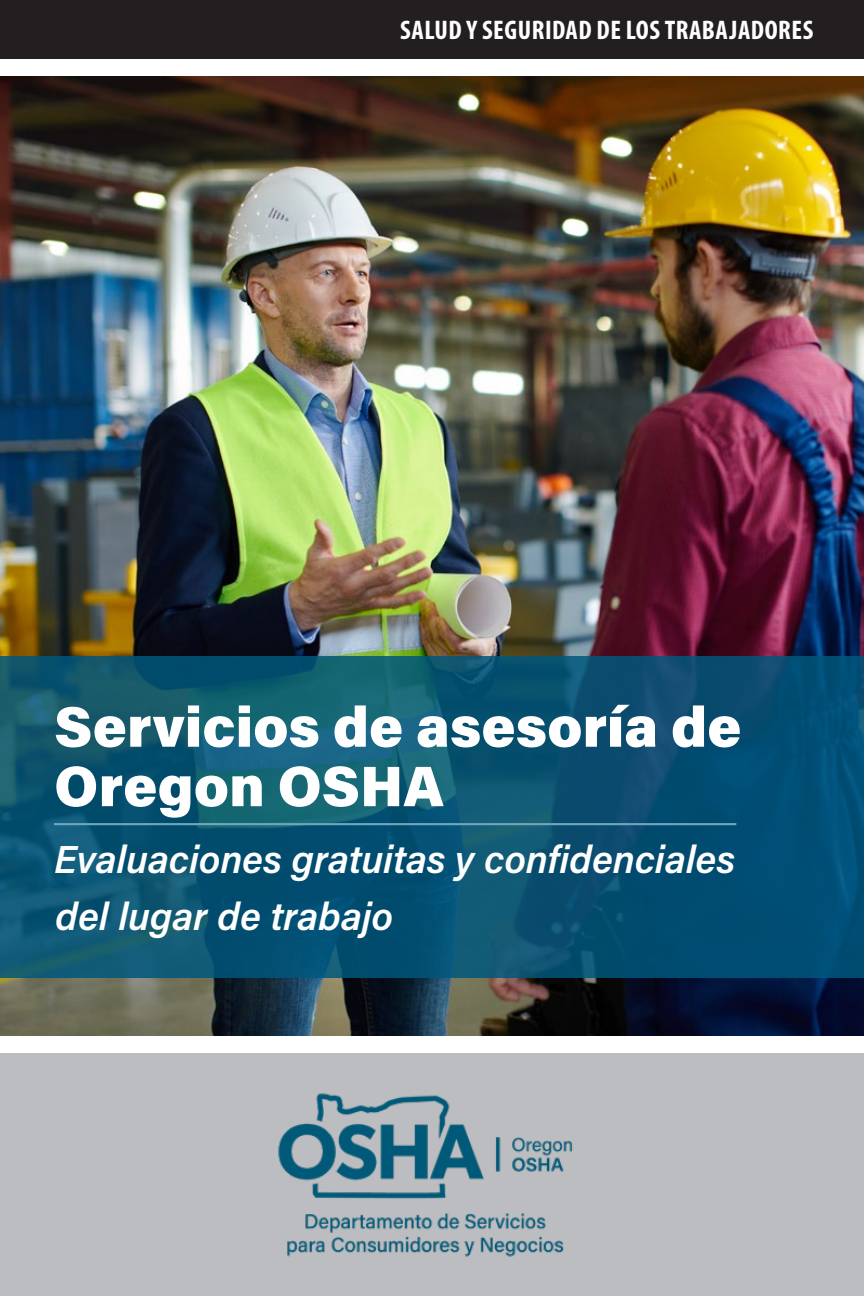
<style>
.page{position:relative;width:864px;height:1296px;background:#fff}
.page>*{position:absolute;margin:0;border:0;box-sizing:border-box;transform-origin:0 0}
.Body_Text{font:900 57px/59.4px "Acumin Pro";color:#fff}
.Body_Text-2{font:italic 600 39px/57px "Acumin Pro";letter-spacing:-.005em;color:#fff}
.t1{font:700 condensed 27px "Myriad Pro";letter-spacing:.02em;color:#fff}
</style>
<div class="page">
<div style="left:0;top:1053px;width:864px;height:243px;background:#bcbdc0"></div>
<img style="left:0;top:76px;width:864px;height:959px">
<div style="left:0;top:0;width:864px;height:58px;background:#231f20"></div>
<svg style="left:0;top:657px;width:864px;height:321px;background:#095372"></svg>
<hr style="left:54px;top:823px;width:682px;height:2px;background:#6ea7bd">
<img style="left:278px;top:1093px;width:294px;height:164px">
<p class="t1" style="left:400px;top:13px;width:415px">SALUD Y SEGURIDAD DE LOS TRABAJADORES</p>
<p class="Body_Text" style="left:54px;top:694px;width:689px">Servicios de asesoría de<br>Oregon OSHA</p>
<p class="Body_Text-2" style="left:54px;top:829px;width:682px">Evaluaciones gratuitas y confidenciales del lugar de trabajo</p>
</div>
